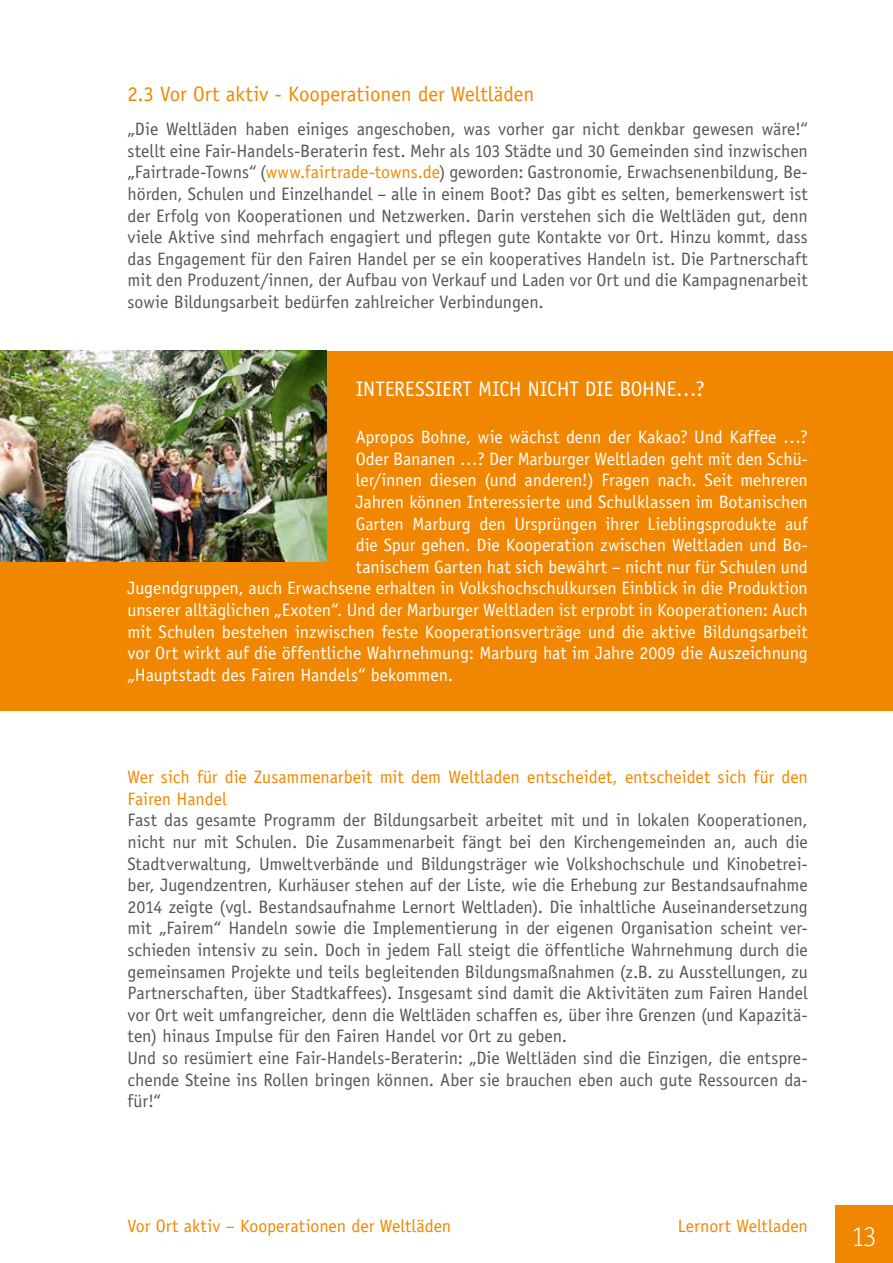
<style>
.page{position:relative;width:893px;height:1263px;background:#fff}
.page>*{position:absolute;margin:0;border:0;box-sizing:border-box;transform-origin:0 0}
.t1{font:300 28.95px "Officina Display ITC";color:#fff}
.t2{font:21px "Officina Sans";letter-spacing:-.005em;color:#f18700}
.t3{font:21px "Officina Sans";letter-spacing:-.01em;color:#fff}
.t4{font:18px/21.6px "Officina Sans";letter-spacing:-.005em;color:#565656;text-align:justify}
.t5{font:18px "Officina Sans";letter-spacing:-.005em;color:#fff}
.t6{font:18px/21.6px "Officina Sans";letter-spacing:-.005em;color:#f18700}
.s1{color:#f18700}
</style>
<div class="page">
<div style="left:0;top:351px;width:893px;height:359px;background:#f18700"></div>
<div style="left:836px;top:1205px;width:57px;height:58px;background:#f18700"></div>
<img style="left:0;top:351px;width:326px;height:211px">
<p class="t2" style="left:128px;top:81px;width:408px">2.3 Vor Ort aktiv - Kooperationen der Weltläden</p>
<p class="t4" style="left:128px;top:118px;width:682px">„Die Weltläden haben einiges angeschoben, was vorher gar nicht denkbar gewesen wäre!“ stellt eine Fair-Handels-Beraterin fest. Mehr als 103 Städte und 30 Gemeinden sind inzwischen „Fairtrade-Towns“ (<span class="s1">www.fairtrade-towns.de</span>) geworden: Gastronomie, Erwachsenenbildung, Be&shy;hörden, Schulen und Einzelhandel – alle in einem Boot? Das gibt es selten, bemerkenswert ist der Erfolg von Kooperationen und Netzwerken. Darin verstehen sich die Weltläden gut, denn viele Aktive sind mehrfach engagiert und pflegen gute Kontakte vor Ort. Hinzu kommt, dass das Engagement für den Fairen Handel per se ein kooperatives Handeln ist. Die Partnerschaft mit den Produzent/innen, der Aufbau von Verkauf und Laden vor Ort und die Kampagnenarbeit sowie Bildungsarbeit bedürfen zahlreicher Verbindungen.</p>
<p class="t3" style="left:356px;top:377px;width:350px">INTERESSIERT MICH NICHT DIE BOHNE…?</p>
<p class="t5" style="left:356px;top:426px;width:454px">Apropos Bohne, wie wächst denn der Kakao? Und Kaffee …?</p>
<p class="t5" style="left:356px;top:448px;width:454px">Oder Bananen …? Der Marburger Weltladen geht mit den Schü-</p>
<p class="t5" style="left:356px;top:470px;width:454px">ler/innen diesen (und anderen!) Fragen nach. Seit mehreren</p>
<p class="t5" style="left:356px;top:491px;width:454px">Jahren können Interessierte und Schulklassen im Botanischen</p>
<p class="t5" style="left:356px;top:513px;width:454px">Garten Marburg den Ursprüngen ihrer Lieblingsprodukte auf</p>
<p class="t5" style="left:356px;top:534px;width:454px">die Spur gehen. Die Kooperation zwischen Weltladen und Bo-</p>
<p class="t5" style="left:356px;top:556px;width:454px">tanischem Garten hat sich bewährt – nicht nur für Schulen und</p>
<p class="t5" style="left:128px;top:578px;width:682px">Jugendgruppen, auch Erwachsene erhalten in Volkshochschulkursen Einblick in die Produktion</p>
<p class="t5" style="left:128px;top:599px;width:682px">unserer alltäglichen „Exoten“. Und der Marburger Weltladen ist erprobt in Kooperationen: Auch</p>
<p class="t5" style="left:128px;top:621px;width:682px">mit Schulen bestehen inzwischen feste Kooperationsverträge und die aktive Bildungsarbeit</p>
<p class="t5" style="left:128px;top:642px;width:682px">vor Ort wirkt auf die öffentliche Wahrnehmung: Marburg hat im Jahre 2009 die Auszeichnung</p>
<p class="t5" style="left:128px;top:664px;width:327px">„Hauptstadt des Fairen Handels“ bekommen.</p>
<p class="t6" style="left:128px;top:766px;width:682px">Wer sich für die Zusammenarbeit mit dem Weltladen entscheidet, entscheidet sich für den<br>Fairen Handel</p>
<p class="t4" style="left:128px;top:809px;width:682px;text-align:left">Fast das gesamte Programm der Bildungsarbeit arbeitet mit und in lokalen Kooperationen, nicht nur mit Schulen. Die Zusammenarbeit fängt bei den Kirchengemeinden an, auch die Stadtverwaltung, Umweltverbände und Bildungsträger wie Volkshochschule und Kinobetrei&shy;ber, Jugendzentren, Kurhäuser stehen auf der Liste, wie die Erhebung zur Bestandsaufnahme 2014 zeigte (vgl. Bestandsaufnahme Lernort Weltladen). Die inhaltliche Auseinandersetzung mit „Fairem“ Handeln sowie die Implementierung in der eigenen Organisation scheint ver&shy;schieden intensiv zu sein. Doch in jedem Fall steigt die öffentliche Wahrnehmung durch die gemeinsamen Projekte und teils begleitenden Bildungsmaßnahmen (z.B. zu Ausstellungen, zu Partnerschaften, über Stadtkaffees). Insgesamt sind damit die Aktivitäten zum Fairen Handel vor Ort weit umfangreicher, denn die Weltläden schaffen es, über ihre Grenzen (und Kapazitä&shy;ten) hinaus Impulse für den Fairen Handel vor Ort zu geben.<br>Und so resümiert eine Fair-Handels-Beraterin: „Die Weltläden sind die Einzigen, die entspre&shy;chende Steine ins Rollen bringen können. Aber sie brauchen eben auch gute Ressourcen da&shy;für!“</p>
<p class="t6" style="left:128px;top:1215px;width:325px">Vor Ort aktiv – Kooperationen der Weltläden</p>
<p class="t6" style="left:678px;top:1215px;width:132px">Lernort Weltladen</p>
<h1 class="t1" style="left:852px;top:1219px;width:26px">13</h1>
</div>
